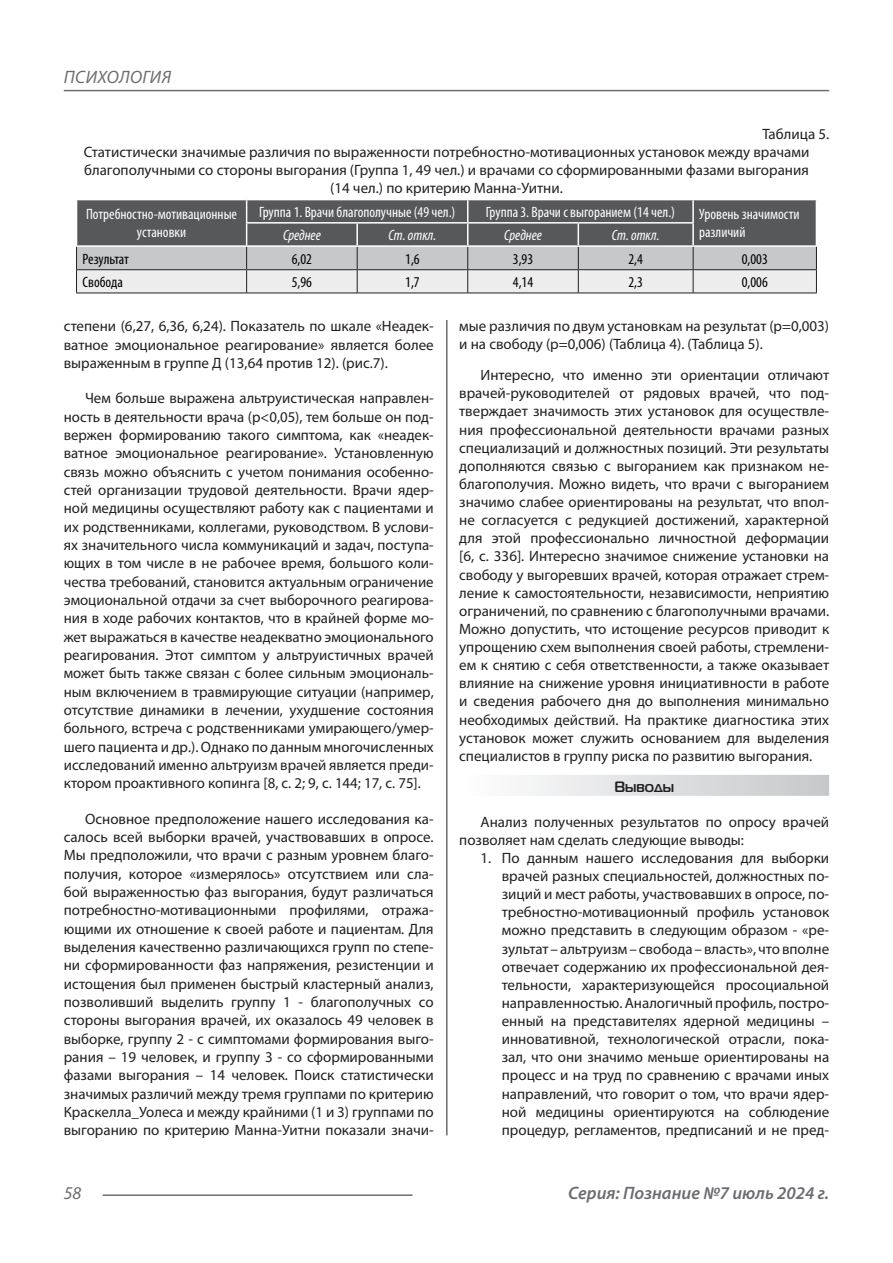
<style>
.page{position:relative;width:893px;height:1263px;background:#fff}
.page>*{position:absolute;margin:0;border:0;box-sizing:border-box;transform-origin:0 0}
.t1{font:italic 600 18px "Myriad Pro";color:#6c6d70}
.t2{font:italic 18px "Myriad Pro";letter-spacing:.02em;color:#6c6d70}
.Статья_текст{font:15px/18.3px "Myriad Pro";color:#231f20;text-align:justify}
.Таблица_Заголовок_Яч{font:condensed 15px/18px "Myriad Pro";color:#fff;text-align:center}
.Таблица_Строка{font:condensed 15px "Myriad Pro";color:#000}
.Таблица_Заголовок_Яч-2{font:italic condensed 15px "Myriad Pro";color:#fff}
.Статья_подзаголовок{font:700 15px "Magistral C";color:#231f20}
</style>
<div class="page">
<hr style="left:446px;top:128px;width:1px;height:1007px;background:#231f20">
<hr style="left:103px;top:1194px;width:309px;height:2px;background:#6c6d70">
<hr style="left:64px;top:90px;width:765px;height:1px;background:#6c6d70">
<div style="left:441px;top:125px;width:12px;height:195px;background:#fff"></div>
<div style="left:459px;top:775px;width:370px;height:21px;background:linear-gradient(to right,#fefeff,#c6c8ca)"></div>
<hr style="left:76px;top:293px;width:171px;height:1px;background:#231f20">
<hr style="left:247px;top:293px;width:110px;height:1px;background:#231f20">
<hr style="left:357px;top:293px;width:111px;height:1px;background:#231f20">
<hr style="left:468px;top:293px;width:110px;height:1px;background:#231f20">
<hr style="left:578px;top:293px;width:115px;height:1px;background:#231f20">
<hr style="left:693px;top:293px;width:124px;height:1px;background:#231f20">
<svg style="left:76px;top:200px;width:741px;height:93px;background:#99999b"></svg>
<hr style="left:692px;top:224px;width:2px;height:21px;background:#fff">
<hr style="left:247px;top:245px;width:110px;height:2px;background:#fff">
<hr style="left:357px;top:245px;width:111px;height:2px;background:#fff">
<hr style="left:468px;top:245px;width:110px;height:2px;background:#fff">
<hr style="left:578px;top:245px;width:115px;height:2px;background:#fff">
<p class="t2" style="left:64px;top:66px;width:109px">ПСИХОЛОГИЯ</p>
<p class="Статья_текст" style="left:762px;top:124px;width:68px">Таблица 5.</p>
<p class="Статья_текст" style="left:84px;top:142px;width:727px">Статистически значимые различия по выраженности потребностно-мотивационных установок между врачами</p>
<p class="Статья_текст" style="left:84px;top:160px;width:726px">благополучными со стороны выгорания (Группа 1, 49 чел.) и врачами со сформированными фазами выгорания</p>
<p class="Статья_текст" style="left:330px;top:178px;width:234px">(14 чел.) по критерию Манна-Уитни.</p>
<p class="Таблица_Заголовок_Яч" style="left:86px;top:205px;width:152px">Потребностно-мотивационные установки</p>
<p class="Таблица_Заголовок_Яч" style="left:259px;top:203px;width:198px">Группа 1. Врачи благополучные (49 чел.)</p>
<p class="Таблица_Заголовок_Яч" style="left:486px;top:203px;width:191px">Группа 3. Врачи с выгоранием (14 чел.)</p>
<p class="Таблица_Заголовок_Яч" style="left:699px;top:205px;width:102px">Уровень значимости</p>
<p class="Таблица_Заголовок_Яч-2" style="left:283px;top:226px;width:39px">Среднее</p>
<p class="Таблица_Заголовок_Яч-2" style="left:389px;top:226px;width:49px">Ст. откл.</p>
<p class="Таблица_Заголовок_Яч-2" style="left:504px;top:226px;width:39px">Среднее</p>
<p class="Таблица_Заголовок_Яч-2" style="left:612px;top:226px;width:49px">Ст. откл.</p>
<p class="Таблица_Заголовок_Яч" style="left:699px;top:223px;width:48px">различий</p>
<p class="Таблица_Строка" style="left:83px;top:250px;width:48px">Результат</p>
<p class="Таблица_Строка" style="left:292px;top:250px;width:22px">6,02</p>
<p class="Таблица_Строка" style="left:405px;top:250px;width:16px">1,6</p>
<p class="Таблица_Строка" style="left:513px;top:250px;width:22px">3,93</p>
<p class="Таблица_Строка" style="left:628px;top:250px;width:16px">2,4</p>
<p class="Таблица_Строка" style="left:742px;top:250px;width:28px">0,003</p>
<p class="Таблица_Строка" style="left:83px;top:273px;width:42px">Свобода</p>
<p class="Таблица_Строка" style="left:292px;top:273px;width:22px">5,96</p>
<p class="Таблица_Строка" style="left:405px;top:273px;width:16px">1,7</p>
<p class="Таблица_Строка" style="left:513px;top:273px;width:22px">4,14</p>
<p class="Таблица_Строка" style="left:628px;top:273px;width:16px">2,3</p>
<p class="Таблица_Строка" style="left:742px;top:273px;width:28px">0,006</p>
<p class="Статья_текст" style="left:64px;top:317px;width:371px">степени (6,27, 6,36, 6,24). Показатель по шкале «Неадек&shy;ватное эмоциональное реагирование» является более выраженным в группе Д (13,64 против 12). (рис.7).</p>
<p class="Статья_текст" style="left:64px;top:389px;width:371px;text-indent:21px">Чем больше выражена альтруистическая направлен&shy;ность в деятельности врача (р&lt;0,05), тем больше он под&shy;вержен формированию такого симптома, как «неадек&shy;ватное эмоциональное реагирование». Установленную связь можно объяснить с учетом понимания особенно&shy;стей организации трудовой деятельности. Врачи ядер&shy;ной медицины осуществляют работу как с пациентами и их родственниками, коллегами, руководством. В услови&shy;ях значительного числа коммуникаций и задач, поступа&shy;ющих в том числе в не рабочее время, большого коли&shy;чества требований, становится актуальным ограничение эмоциональной отдачи за счет выборочного реагирова&shy;ния в ходе рабочих контактов, что в крайней форме мо&shy;жет выражаться в качестве неадекватно эмоционального реагирования. Этот симптом у альтруистичных врачей может быть также связан с более сильным эмоциональ&shy;ным включением в травмирующие ситуации (например, отсутствие динамики в лечении, ухудшение состояния больного, встреча с родственниками умирающего/умер&shy;шего пациента и др.). Однако по данным многочисленных исследований именно альтруизм врачей является преди&shy;ктором проактивного копинга [8, с. 2; 9, с. 144; 17, с. 75].</p>
<p class="Статья_текст" style="left:64px;top:809px;width:371px;text-indent:21px">Основное предположение нашего исследования ка&shy;салось всей выборки врачей, участвовавших в опросе.<br>Мы предположили, что врачи с разным уровнем благо&shy;получия, которое «измерялось» отсутствием или сла&shy;бой выраженностью фаз выгорания, будут различаться потребностно-мотивационными профилями, отража&shy;ющими их отношение к своей работе и пациентам. Для выделения качественно различающихся групп по степе&shy;ни сформированности фаз напряжения, резистенции и истощения был применен быстрый кластерный анализ, позволивший выделить группу 1 - благополучных со стороны выгорания врачей, их оказалось 49 человек в выборке, группу 2 - с симптомами формирования выго&shy;рания – 19 человек, и группу 3 - со сформированными фазами выгорания – 14 человек. Поиск статистически значимых различий между тремя группами по критерию Краскелла_Уолеса и между крайними (1 и 3) группами по выгоранию по критерию Манна-Уитни показали значи-</p>
<p class="Статья_текст" style="left:459px;top:317px;width:371px">мые различия по двум установкам на результат (р=0,003) и на свободу (р=0,006) (Таблица 4). (Таблица 5).</p>
<p class="Статья_текст" style="left:459px;top:366px;width:371px;text-indent:21px">Интересно, что именно эти ориентации отличают врачей-руководителей от рядовых врачей, что под&shy;тверждает значимость этих установок для осуществле&shy;ния профессиональной деятельности врачами разных специализаций и должностных позиций. Эти результаты дополняются связью с выгоранием как признаком не&shy;благополучия. Можно видеть, что врачи с выгоранием значимо слабее ориентированы на результат, что впол&shy;не согласуется с редукцией достижений, характерной для этой профессионально личностной деформации [6, с. 336]. Интересно значимое снижение установки на свободу у выгоревших врачей, которая отражает стрем&shy;ление к самостоятельности, независимости, неприятию ограничений, по сравнению с благополучными врачами.<br>Можно допустить, что истощение ресурсов приводит к упрощению схем выполнения своей работы, стремлени&shy;ем к снятию с себя ответственности, а также оказывает влияние на снижение уровня инициативности в работе и сведения рабочего дня до выполнения минимально необходимых действий. На практике диагностика этих установок может служить основанием для выделения специалистов в группу риска по развитию выгорания.</p>
<p class="Статья_подзаголовок" style="left:614px;top:777px;width:61px">Выводы</p>
<p class="Статья_текст" style="left:459px;top:812px;width:371px;text-indent:21px">Анализ полученных результатов по опросу врачей позволяет нам сделать следующие выводы:</p>
<p class="Статья_текст" style="left:502px;top:849px;width:329px;text-indent:-21px">1. По данным нашего исследования для выборки врачей разных специальностей, должностных по&shy;зиций и мест работы, участвовавших в опросе, по&shy;требностно-мотивационный профиль установок можно представить в следующим образом - «ре&shy;зультат – альтруизм – свобода – власть», что вполне отвечает содержанию их профессиональной дея&shy;тельности, характеризующейся просоциальной направленностью. Аналогичный профиль, постро&shy;енный на представителях ядерной медицины – инновативной, технологической отрасли, пока&shy;зал, что они значимо меньше ориентированы на процесс и на труд по сравнению с врачами иных направлений, что говорит о том, что врачи ядер&shy;ной медицины ориентируются на соблюдение процедур, регламентов, предписаний и не пред-</p>
<p class="t2" style="left:64px;top:1182px;width:19px">58</p>
<p class="t1" style="left:568px;top:1182px;width:263px">Серия: Познание №7 июль 2024 г.</p>
</div>
